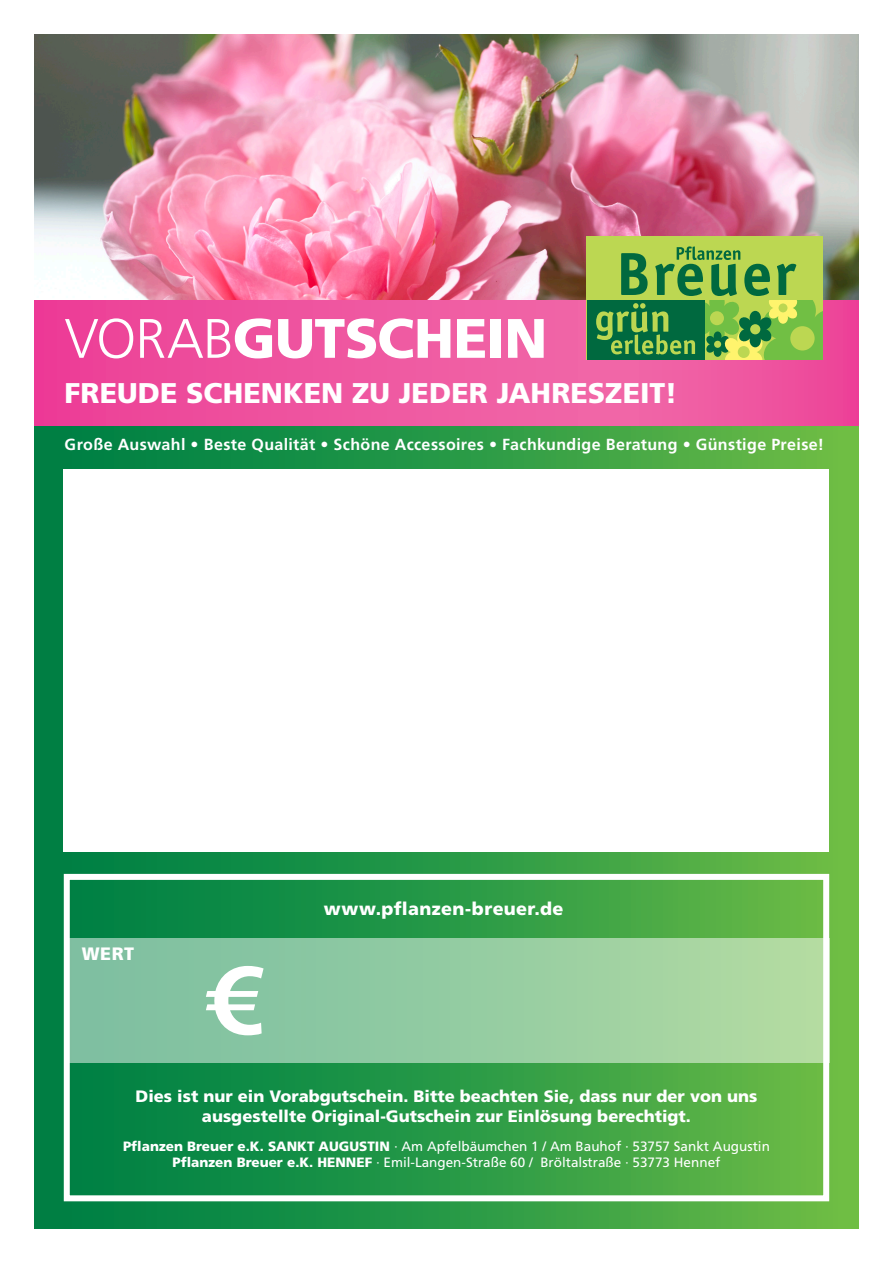
<style>
.page{position:relative;width:893px;height:1263px;background:#fff}
.page>*{position:absolute;margin:0;border:0;box-sizing:border-box;transform-origin:0 0}
.t1{font:700 96.15px "Frutiger LT Std";color:#fff}
.t2{font:900 55.5px "Frutiger";letter-spacing:-.015em;color:#fff}
.t3{font:900 28.5px "Frutiger";color:#fff}
.t4{font:900 18px "Frutiger LT Std";letter-spacing:.025em;color:#fff}
.t5{font:900 16.5px/19.8px "Frutiger LT Std";color:#fff;text-align:center}
.t6{font:700 16.05px "Frutiger LT Std";letter-spacing:.025em;color:#fff}
.t7{font:13.5px/16.2px "Frutiger LT Std";color:#fff;text-align:center}
.s1{font-weight:300}
.s2{font-weight:900}
</style>
<div class="page">
<div style="left:34px;top:34px;width:825px;height:1195px;background:linear-gradient(to right,#007b46,#6bbc47)"></div>
<div style="left:64px;top:874px;width:765px;height:327px;border:6px solid #fff"></div>
<div style="left:64px;top:469px;width:765px;height:382px;background:#fff"></div>
<img style="left:34px;top:34px;width:825px;height:266px">
<div style="left:68px;top:938px;width:761px;height:124px;background:linear-gradient(to right,#78bda0,#b3dca4)"></div>
<svg style="left:34px;top:300px;width:825px;height:125px;background:#ee539e"></svg>
<div style="left:587px;top:237px;width:236px;height:100px;background:#bcd752"></div>
<div style="left:587px;top:300px;width:118px;height:59px;background:#00693f"></div>
<svg style="left:596px;top:246px;width:227px;height:113px"></svg>
<h2 class="t2" style="left:65px;top:305px;width:484px"><span class="s1">VORAB</span>GUTSCHEIN</h2>
<h3 class="t3" style="left:65px;top:376px;width:614px">FREUDE SCHENKEN ZU JEDER JAHRESZEIT!</h3>
<p class="t6" style="left:65px;top:435px;width:761px">Große Auswahl • Beste Qualität • Schöne Accessoires • Fachkundige Beratung • Günstige Preise!</p>
<h3 class="t4" style="left:82px;top:943px;width:52px">wert</h3>
<h1 class="t1" style="left:206px;top:944px;width:55px">€</h1>
<h3 class="t4" style="left:324px;top:898px;width:241px">www.pflanzen-breuer.de</h3>
<p class="t5" style="left:136px;top:1086px;width:623px">Dies ist nur ein Vorabgutschein. Bitte beachten Sie, dass nur der von uns ausgestellte Original-Gutschein zur Einlösung berechtigt.</p>
<p class="t7" style="left:123px;top:1138px;width:648px"><span class="s2">Pflanzen Breuer e.K. SANKT AUGUSTIN</span> · Am Apfelbäumchen 1 / Am Bauhof · 53757 Sankt Augustin<br><span class="s2">Pflanzen Breuer e.K. HENNEF</span> · Emil-Langen-Straße 60 / Bröltalstraße · 53773 Hennef</p>
</div>
